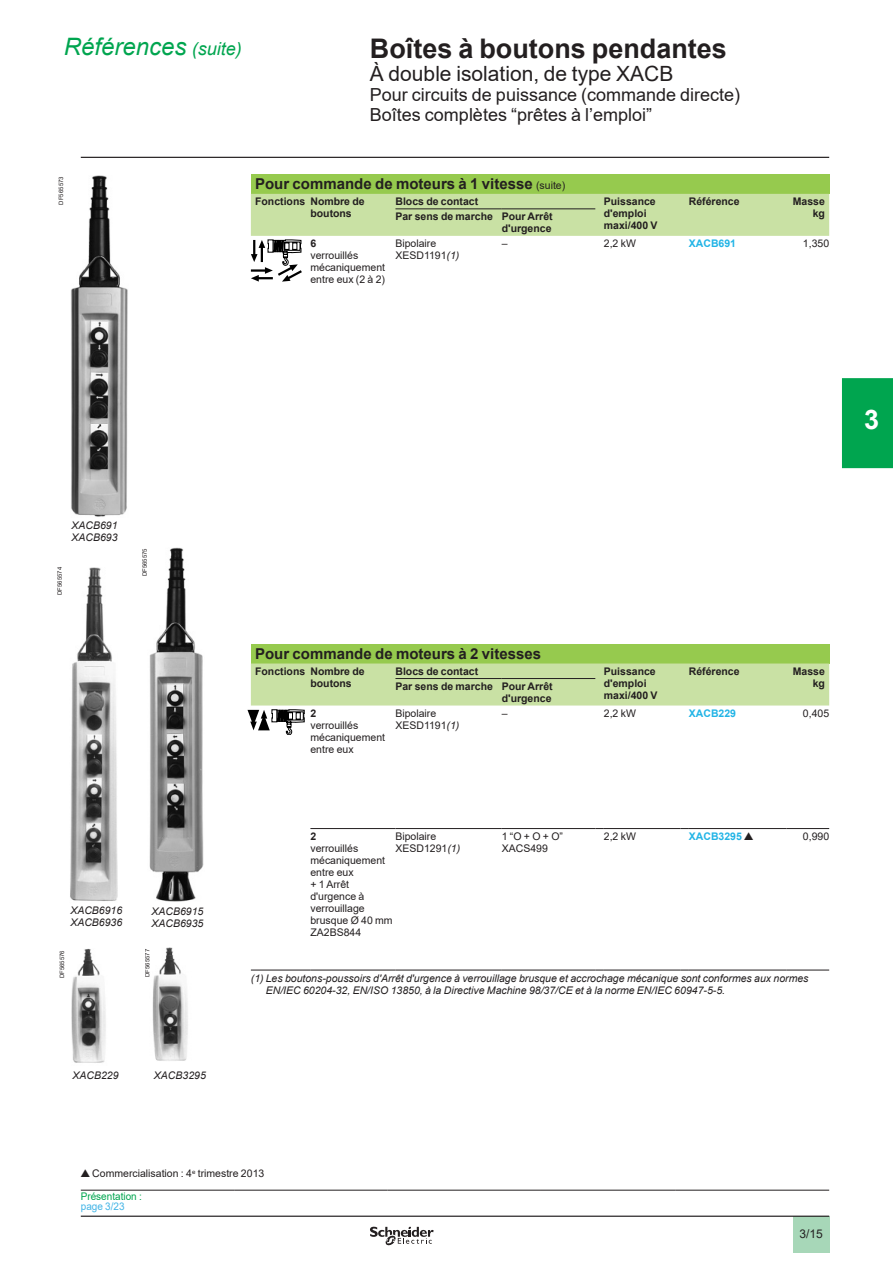
<style>
.page{position:relative;width:893px;height:1263px;background:#fff}
.page>*{position:absolute;margin:0;border:0;box-sizing:border-box;transform-origin:0 0}
._0_TitleLev1Fwd{font:700 27px "Arial";color:#231f20}
.t1{font:700 27px "Arial";color:#fff}
._0_TopicFwd{font:italic 24px "Arial";color:#00a54f}
._0_TitleLev2Fwd{font:21px "Arial";color:#231f20}
._0_TitleLev3Fwd{font:18px "Arial";color:#231f20}
.Cell_Section_2__10{font:700 15px "Arial";color:#231f20}
.ModuleNo_Right{font:12px "Arial";color:#231f20}
.Cell_Text__7__Flush{font:10.5px/12px "Arial";color:#231f20}
._2_Note_1{font:italic 10.5px/12px "Arial";color:#231f20}
.Cell_Section_4__7__F{font:700 10.5px/12px "Arial";color:#231f20}
.Cell_ReferenceProduc{font:10.5px "Arial";color:#231f20}
.Cell_ReferenceProduc-2{font:700 10.5px "Arial";color:#22b4e6}
.Cell_Section_4__7{font:700 10.5px "Arial";color:#231f20}
.Cell_Text__7__Right{font:10.5px "Arial";color:#231f20}
.Cell_Section_4__7__R{font:700 10.5px "Arial";color:#231f20}
._0_SeePage{font:10.5px "Arial";color:#00a54f;scale:.95 1}
._0_SeePage-2{font:10.5px "Arial";color:#42b4e6;scale:.95 1}
.Cell_Text__7__Flush-2{font:700 10.5px "Arial";color:#231f20}
.t2{font:6px "Arial";color:#231f20}
.s1{font-size:18px}
.s2{font-weight:400;font-size:10.5px}
.s3{font-weight:700}
.s4{font-style:italic}
.s5{font-family:"Graph Schneider";color:#231f20}
.s6{font-family:"Graph Schneider";font-weight:700}
</style>
<div class="page">
<hr style="left:81px;top:157px;width:748px;height:1px;background:#231f20">
<div style="left:793px;top:1217px;width:37px;height:36px;background:#a7d7b8"></div>
<hr style="left:81px;top:1215px;width:748px;height:2px;background:#231f20">
<svg style="left:370px;top:1226px;width:64px;height:20px"></svg>
<div style="left:251px;top:174px;width:578px;height:20px;background:#96ca4e"></div>
<div style="left:251px;top:644px;width:578px;height:19px;background:#96ca4e"></div>
<hr style="left:251px;top:970px;width:59px;height:1px;background:#231f20">
<hr style="left:310px;top:970px;width:85px;height:1px;background:#231f20">
<hr style="left:395px;top:970px;width:107px;height:1px;background:#231f20">
<hr style="left:502px;top:970px;width:93px;height:1px;background:#231f20">
<hr style="left:604px;top:970px;width:76px;height:1px;background:#231f20">
<hr style="left:689px;top:970px;width:98px;height:1px;background:#231f20">
<hr style="left:787px;top:970px;width:42px;height:1px;background:#231f20">
<hr style="left:787px;top:828px;width:42px;height:1px;background:#231f20">
<hr style="left:689px;top:828px;width:98px;height:1px;background:#231f20">
<hr style="left:604px;top:828px;width:76px;height:1px;background:#231f20">
<hr style="left:502px;top:828px;width:93px;height:1px;background:#231f20">
<hr style="left:395px;top:828px;width:107px;height:1px;background:#231f20">
<hr style="left:310px;top:828px;width:85px;height:1px;background:#231f20">
<img style="left:152px;top:947px;width:36px;height:114px">
<img style="left:71px;top:948px;width:35px;height:115px">
<svg style="left:247px;top:663px;width:582px;height:72px"></svg>
<img style="left:149px;top:548px;width:55px;height:354px">
<img style="left:70px;top:567px;width:48px;height:334px">
<img style="left:71px;top:175px;width:57px;height:342px">
<svg style="left:251px;top:194px;width:578px;height:88px"></svg>
<hr style="left:234px;top:1190px;width:154px;height:1px;background:#231f20">
<hr style="left:388px;top:1190px;width:153px;height:1px;background:#231f20">
<hr style="left:81px;top:1190px;width:153px;height:1px;background:#231f20">
<hr style="left:541px;top:1190px;width:135px;height:1px;background:#231f20">
<hr style="left:676px;top:1190px;width:153px;height:1px;background:#231f20">
<div style="left:842px;top:378px;width:51px;height:90px;background:#00a54f"></div>
<p class="_0_TopicFwd" style="left:64px;top:31px;width:180px">Références <span class="s1">(suite)</span></p>
<p class="_0_TitleLev1Fwd" style="left:370px;top:29px;width:358px">Boîtes à boutons pendantes</p>
<p class="_0_TitleLev2Fwd" style="left:370px;top:59px;width:305px">À double isolation, de type XACB</p>
<p class="_0_TitleLev3Fwd" style="left:370px;top:82px;width:372px">Pour circuits de puissance (commande directe)</p>
<p class="_0_TitleLev3Fwd" style="left:370px;top:102px;width:284px">Boîtes complètes “prêtes à l’emploi”</p>
<p class="t2" style="left:57px;top:204px;width:30px;rotate:-90deg">DF565573</p>
<p class="Cell_Section_2__10" style="left:255px;top:173px;width:312px">Pour commande de moteurs à 1 vitesse <span class="s2">(suite)</span></p>
<p class="Cell_Section_4__7" style="left:255px;top:194px;width:52px">Fonctions</p>
<p class="Cell_Section_4__7__F" style="left:310px;top:196px;width:56px">Nombre de boutons</p>
<p class="Cell_Section_4__7__F" style="left:395px;top:196px;width:84px">Blocs de contact</p>
<p class="Cell_Section_4__7__F" style="left:604px;top:196px;width:55px">Puissance d'emploi maxi/400 V</p>
<p class="Cell_Section_4__7__F" style="left:689px;top:196px;width:52px">Référence</p>
<p class="Cell_Section_4__7__R" style="left:793px;top:194px;width:34px">Masse</p>
<p class="Cell_Section_4__7__F" style="left:395px;top:211px;width:99px">Par sens de marche</p>
<p class="Cell_Section_4__7__F" style="left:502px;top:211px;width:52px">Pour Arrêt</p>
<p class="Cell_Section_4__7__R" style="left:813px;top:206px;width:14px">kg</p>
<p class="Cell_Section_4__7__F" style="left:502px;top:223px;width:51px">d'urgence</p>
<p class="Cell_Text__7__Flush" style="left:310px;top:237px;width:76px"><span class="s3">6<br></span>verrouillés mécaniquement entre eux (2 à 2)</p>
<p class="Cell_Text__7__Flush" style="left:395px;top:237px;width:65px">Bipolaire<br>XESD1191<span class="s4">(1)</span></p>
<p class="Cell_Text__7__Flush" style="left:502px;top:237px;width:7px">–</p>
<p class="Cell_Text__7__Flush" style="left:604px;top:237px;width:34px">2,2 kW</p>
<p class="Cell_ReferenceProduc-2" style="left:689px;top:236px;width:49px">XACB691</p>
<p class="Cell_Text__7__Right" style="left:803px;top:236px;width:28px">1,350</p>
<h1 class="t1" style="left:864px;top:401px;width:17px">3</h1>
<p class="_2_Note_1" style="left:72px;top:520px;width:48px">XACB691<br>XACB693</p>
<p class="t2" style="left:56px;top:595px;width:30px;rotate:-90deg">DF565574</p>
<p class="t2" style="left:141px;top:576px;width:30px;rotate:-90deg">DF565575</p>
<p class="_2_Note_1" style="left:70px;top:904px;width:53px">XACB6916<br>XACB6936</p>
<p class="t2" style="left:58px;top:978px;width:30px;rotate:-90deg">DF565576</p>
<p class="_2_Note_1" style="left:151px;top:906px;width:53px">XACB6915<br>XACB6935</p>
<p class="t2" style="left:143px;top:977px;width:30px;rotate:-90deg">DF565577</p>
<p class="_2_Note_1" style="left:72px;top:1069px;width:48px">XACB229</p>
<p class="_2_Note_1" style="left:154px;top:1069px;width:53px">XACB3295</p>
<p class="Cell_Section_2__10" style="left:255px;top:643px;width:287px">Pour commande de moteurs à 2 vitesses</p>
<p class="Cell_Section_4__7" style="left:255px;top:664px;width:52px">Fonctions</p>
<p class="Cell_Section_4__7__F" style="left:310px;top:665px;width:56px">Nombre de boutons</p>
<p class="Cell_Section_4__7__F" style="left:395px;top:665px;width:84px">Blocs de contact</p>
<p class="Cell_Section_4__7__F" style="left:604px;top:665px;width:55px">Puissance d'emploi maxi/400 V</p>
<p class="Cell_Section_4__7__F" style="left:689px;top:665px;width:52px">Référence</p>
<p class="Cell_Section_4__7__R" style="left:793px;top:664px;width:34px">Masse</p>
<p class="Cell_Section_4__7__F" style="left:395px;top:680px;width:99px">Par sens de marche</p>
<p class="Cell_Section_4__7__F" style="left:502px;top:680px;width:52px">Pour Arrêt</p>
<p class="Cell_Section_4__7__R" style="left:813px;top:676px;width:14px">kg</p>
<p class="Cell_Section_4__7__F" style="left:502px;top:692px;width:51px">d'urgence</p>
<p class="Cell_Text__7__Flush-2" style="left:310px;top:706px;width:7px">2</p>
<p class="Cell_Text__7__Flush" style="left:310px;top:719px;width:76px">verrouillés mécaniquement entre eux</p>
<p class="Cell_Text__7__Flush" style="left:395px;top:707px;width:65px">Bipolaire<br>XESD1191<span class="s4">(1)</span></p>
<p class="Cell_Text__7__Flush" style="left:502px;top:707px;width:7px">–</p>
<p class="Cell_Text__7__Flush" style="left:604px;top:707px;width:34px">2,2 kW</p>
<p class="Cell_ReferenceProduc-2" style="left:689px;top:706px;width:49px">XACB229</p>
<p class="Cell_Text__7__Right" style="left:803px;top:706px;width:28px">0,405</p>
<p class="Cell_Text__7__Flush" style="left:310px;top:830px;width:84px"><span class="s3">2<br></span>verrouillés mécaniquement entre eux<br>+ 1 Arrêt d'urgence à verrouillage brusque Ø 40 mm<br>ZA2BS844</p>
<p class="Cell_Text__7__Flush" style="left:395px;top:830px;width:66px">Bipolaire<br>XESD1291<span class="s4">(1)</span></p>
<p class="Cell_Text__7__Flush" style="left:502px;top:830px;width:63px">1 “O + O + O”</p>
<p class="Cell_Text__7__Flush" style="left:502px;top:842px;width:48px">XACS499</p>
<p class="Cell_Text__7__Flush" style="left:604px;top:830px;width:34px">2,2 kW</p>
<p class="Cell_ReferenceProduc-2" style="left:689px;top:829px;width:66px">XACB3295 <span class="s5">r</span></p>
<p class="Cell_Text__7__Right" style="left:803px;top:829px;width:28px">0,990</p>
<p class="_2_Note_1" style="left:266px;top:972px;width:544px;text-indent:-15px">(1) Les boutons-poussoirs d'Arrêt d'urgence à verrouillage brusque et accrochage mécanique sont conformes aux normes<br>EN/IEC 60204-32, EN/ISO 13850, à la Directive Machine 98/37/CE et à la norme EN/IEC 60947-5-5.</p>
<p class="Cell_ReferenceProduc" style="left:81px;top:1166px;width:185px"><span class="s6">r</span> Commercialisation : 4<sup>e</sup> trimestre 2013</p>
<p class="_0_SeePage" style="left:81px;top:1189px;width:66px">Présentation :</p>
<p class="_0_SeePage-2" style="left:81px;top:1199px;width:48px">page 3/23</p>
<p class="ModuleNo_Right" style="left:799px;top:1225px;width:25px">3/15</p>
</div>
